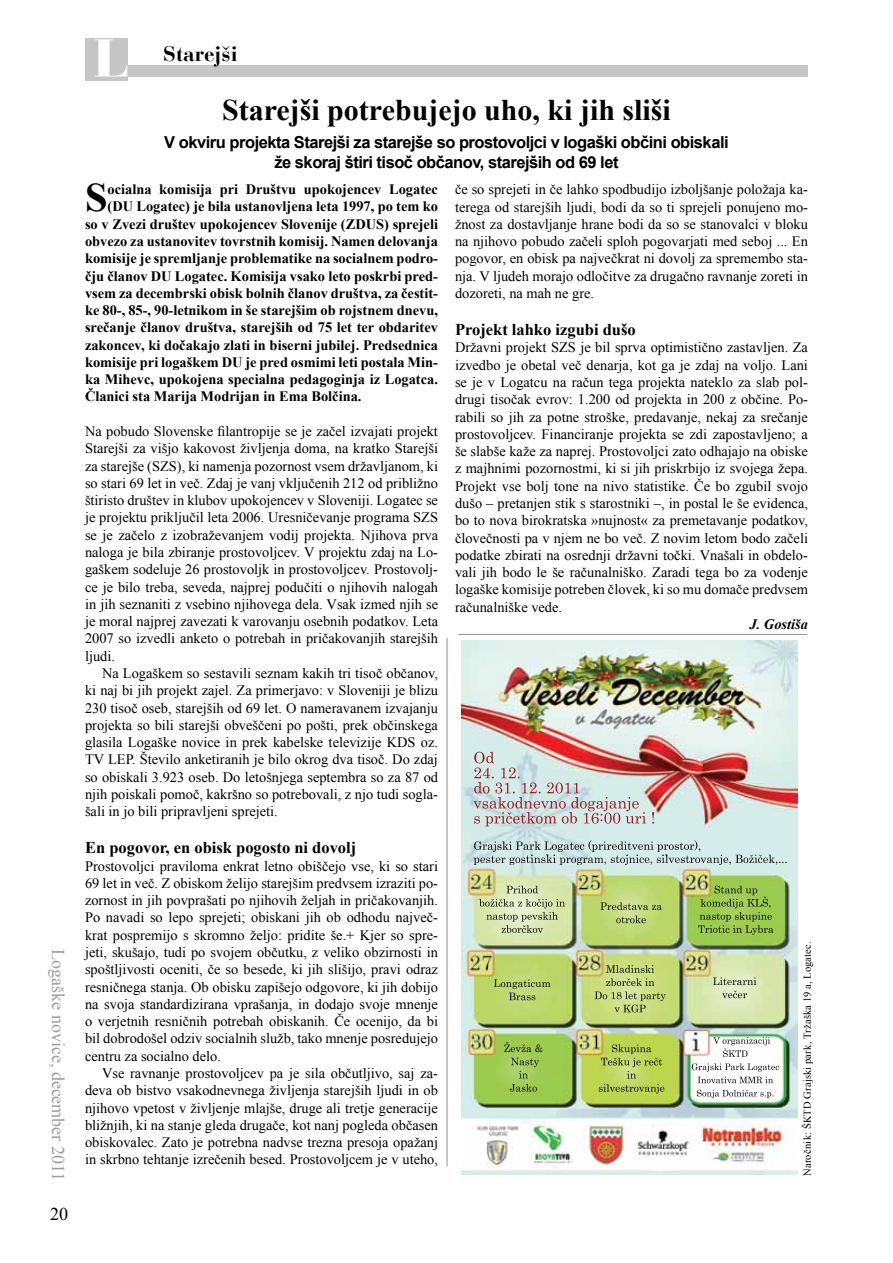
<style>
.page{position:relative;width:893px;height:1263px;background:#fff}
.page>*{position:absolute;margin:0;border:0;box-sizing:border-box;transform-origin:0 0}
.t1{font:700 40.5px "Times New Roman";color:#000}
.t2{font:700 30px "Times New Roman";color:#000}
.t3{font:700 21px "CE Bauer Bodoni";color:#000}
.t4{font:18px "Times New Roman";color:#9d9d9c}
.t5{font:18px "Times New Roman";color:#000}
.t6{font:700 16.5px/19.8px "Arial";letter-spacing:-.03em;color:#000;text-align:center}
.t7{font:700 16.5px "Times New Roman";color:#000}
.t8{font:14.4px/17.2px "Times New Roman";color:#000;text-align:justify}
.t9{font:700 14.4px "Times New Roman";color:#000}
.t10{font:italic 700 14.4px "Times New Roman";color:#000}
.t11{font:10.5px "Times New Roman";letter-spacing:.02em;color:#000}
</style>
<div class="page">
<div style="left:127px;top:65px;width:681px;height:12px;background:#c6c6c6"></div>
<div style="left:85px;top:38px;width:42px;height:43px;background:#c6c6c6"></div>
<svg style="left:95px;top:39px;width:32px;height:38px"></svg>
<hr style="left:458px;top:634px;width:349px;height:1px;background:#9d9d9c">
<hr style="left:446px;top:638px;width:2px;height:528px;background:#9d9d9c">
<img style="left:461px;top:641px;width:336px;height:533px">
<p class="t4" style="left:70px;top:949px;width:234px;rotate:90deg">Logaške novice, december 2011</p>
<p class="t5" style="left:50px;top:1202px;width:19px">20</p>
<h3 class="t3" style="left:163px;top:41px;width:76px">Starejši</h3>
<h2 class="t2" style="left:222px;top:89px;width:450px">Starejši potrebujejo uho, ki jih sliši</h2>
<p class="t6" style="left:164px;top:133px;width:566px">V okviru projekta Starejši za starejše so prostovoljci v logaški občini obiskali že skoraj štiri tisoč občanov, starejših od 69 let</p>
<h1 class="t1" style="left:85px;top:170px;width:24px">S</h1>
<p class="t9" style="left:108px;top:179px;width:332px">ocialna komisija pri Društvu upokojencev Logatec</p>
<p class="t9" style="left:108px;top:197px;width:332px">(DU Logatec) je bila ustanovljena leta 1997, po tem ko</p>
<p class="t9" style="left:85px;top:214px;width:354px">so v Zvezi društev upokojencev Slovenije (ZDUS) sprejeli</p>
<p class="t9" style="left:85px;top:231px;width:354px">obvezo za ustanovitev tovrstnih komisij. Namen delovanja</p>
<p class="t9" style="left:85px;top:248px;width:354px">komisije je spremljanje problematike na socialnem podro-</p>
<p class="t9" style="left:85px;top:266px;width:354px">čju članov DU Logatec. Komisija vsako leto poskrbi pred-</p>
<p class="t9" style="left:85px;top:283px;width:354px">vsem za decembrski obisk bolnih članov društva, za čestit-</p>
<p class="t9" style="left:85px;top:300px;width:354px">ke 80-, 85-, 90-letnikom in še starejšim ob rojstnem dnevu,</p>
<p class="t9" style="left:85px;top:318px;width:354px">srečanje članov društva, starejših od 75 let ter obdaritev</p>
<p class="t9" style="left:85px;top:335px;width:354px">zakoncev, ki dočakajo zlati in biserni jubilej. Predsednica</p>
<p class="t9" style="left:85px;top:352px;width:354px">komisije pri logaškem DU je pred osmimi leti postala Min-</p>
<p class="t9" style="left:85px;top:369px;width:354px">ka Mihevc, upokojena specialna pedagoginja iz Logatca.</p>
<p class="t9" style="left:85px;top:387px;width:278px">Članici sta Marija Modrijan in Ema Bolčina.</p>
<p class="t8" style="left:85px;top:422px;width:355px">Na pobudo Slovenske filantropije se je začel izvajati projekt Starejši za višjo kakovost življenja doma, na kratko Starejši za starejše (SZS), ki namenja pozornost vsem državljanom, ki so stari 69 let in več. Zdaj je vanj vključenih 212 od približno štiristo društev in klubov upokojencev v Sloveniji. Logatec se je projektu priključil leta 2006. Uresničevanje programa SZS se je začelo z izobraževanjem vodij projekta. Njihova prva naloga je bila zbiranje prostovoljcev. V projektu zdaj na Lo&shy;gaškem sodeluje 26 prostovoljk in prostovoljcev. Prostovolj&shy;ce je bilo treba, seveda, najprej podučiti o njihovih nalogah in jih seznaniti z vsebino njihovega dela. Vsak izmed njih se je moral najprej zavezati k varovanju osebnih podatkov. Leta 2007 so izvedli anketo o potrebah in pričakovanjih starejših ljudi.</p>
<p class="t8" style="left:85px;top:664px;width:355px;text-indent:17px">Na Logaškem so sestavili seznam kakih tri tisoč občanov, ki naj bi jih projekt zajel. Za primerjavo: v Sloveniji je blizu 230 tisoč oseb, starejših od 69 let. O nameravanem izvajanju projekta so bili starejši obveščeni po pošti, prek občinskega glasila Logaške novice in prek kabelske televizije KDS oz.<br>TV LEP. Število anketiranih je bilo okrog dva tisoč. Do zdaj so obiskali 3.923 oseb. Do letošnjega septembra so za 87 od njih poiskali pomoč, kakršno so potrebovali, z njo tudi sogla&shy;šali in jo bili pripravljeni sprejeti.</p>
<p class="t7" style="left:85px;top:836px;width:273px">En pogovor, en obisk pogosto ni dovolj</p>
<p class="t8" style="left:85px;top:857px;width:355px">Prostovoljci praviloma enkrat letno obiščejo vse, ki so stari 69 let in več. Z obiskom želijo starejšim predvsem izraziti po&shy;zornost in jih povprašati po njihovih željah in pričakovanjih.<br>Po navadi so lepo sprejeti; obiskani jih ob odhodu največ&shy;krat pospremijo s skromno željo: pridite še.+ Kjer so spre&shy;jeti, skušajo, tudi po svojem občutku, z veliko obzirnosti in spoštljivosti oceniti, če so besede, ki jih slišijo, pravi odraz resničnega stanja. Ob obisku zapišejo odgovore, ki jih dobijo na svoja standardizirana vprašanja, in dodajo svoje mnenje o verjetnih resničnih potrebah obiskanih. Če ocenijo, da bi bil dobrodošel odziv socialnih služb, tako mnenje posredujejo centru za socialno delo.</p>
<p class="t8" style="left:85px;top:1064px;width:355px;text-indent:17px">Vse ravnanje prostovoljcev pa je sila občutljivo, saj za&shy;deva ob bistvo vsakodnevnega življenja starejših ljudi in ob njihovo vpetost v življenje mlajše, druge ali tretje generacije bližnjih, ki na stanje gleda drugače, kot nanj pogleda občasen obiskovalec. Zato je potrebna nadvse trezna presoja opažanj in skrbno tehtanje izrečenih besed. Prostovoljcem je v uteho,</p>
<p class="t8" style="left:455px;top:181px;width:355px">če so sprejeti in če lahko spodbudijo izboljšanje položaja ka&shy;terega od starejših ljudi, bodi da so ti sprejeli ponujeno mo&shy;žnost za dostavljanje hrane bodi da so se stanovalci v bloku na njihovo pobudo začeli sploh pogovarjati med seboj ... En pogovor, en obisk pa največkrat ni dovolj za spremembo sta&shy;nja. V ljudeh morajo odločitve za drugačno ravnanje zoreti in dozoreti, na mah ne gre.</p>
<p class="t7" style="left:455px;top:318px;width:182px">Projekt lahko izgubi dušo</p>
<p class="t8" style="left:455px;top:339px;width:355px">Državni projekt SZS je bil sprva optimistično zastavljen. Za izvedbo je obetal več denarja, kot ga je zdaj na voljo. Lani se je v Logatcu na račun tega projekta nateklo za slab pol&shy;drugi tisočak evrov: 1.200 od projekta in 200 z občine. Po&shy;rabili so jih za potne stroške, predavanje, nekaj za srečanje prostovoljcev. Financiranje projekta se zdi zapostavljeno; a še slabše kaže za naprej. Prostovoljci zato odhajajo na obiske z majhnimi pozornostmi, ki si jih priskrbijo iz svojega žepa.<br>Projekt vse bolj tone na nivo statistike. Če bo zgubil svojo dušo – pretanjen stik s starostniki –, in postal le še evidenca, bo to nova birokratska »nujnost« za premetavanje podatkov, človečnosti pa v njem ne bo več. Z novim letom bodo začeli podatke zbirati na osrednji državni točki. Vnašali in obdelo&shy;vali jih bodo le še računalniško. Zaradi tega bo za vodenje logaške komisije potreben človek, ki so mu domače predvsem računalniške vede.</p>
<p class="t10" style="left:749px;top:614px;width:60px">J. Gostiša</p>
<p class="t11" style="left:800px;top:1176px;width:236px;rotate:-90deg">Naročnik: ŠKTD Grajski park, Tržaška 19 a, Logatec.</p>
</div>
